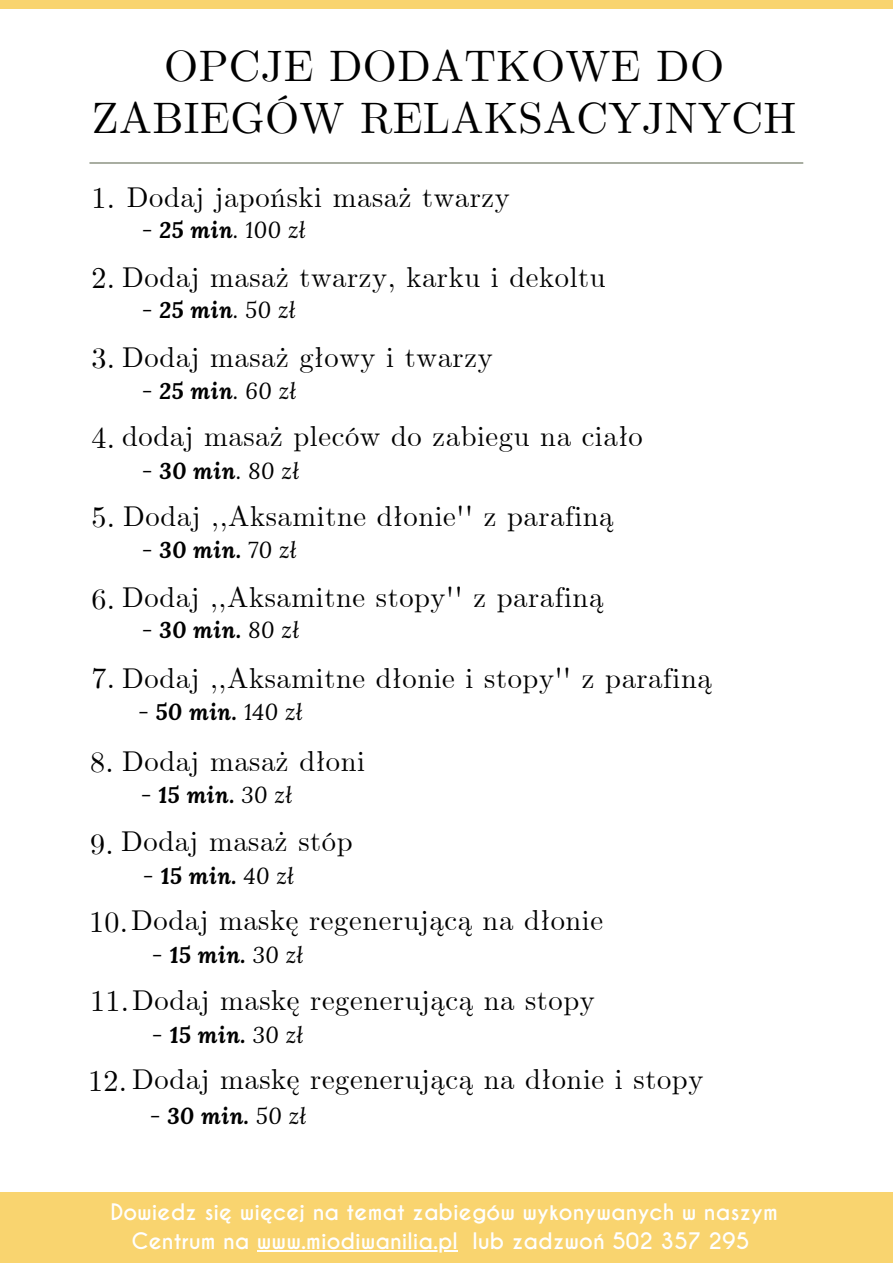
<style>
.page{position:relative;width:893px;height:1264px;background:#fff}
.page>*{position:absolute;margin:0;border:0;box-sizing:border-box;transform-origin:0 0}
.t1{font:43.8px/51.8px "CMU Serif";letter-spacing:.01em;color:#000;text-align:center}
.t2{font:28.5px "CMU Serif";letter-spacing:.025em;color:#000}
.t3{font:italic 700 22.5px "Lora";letter-spacing:.02em;color:#000}
.t4{font:italic 22.5px "Lora";letter-spacing:.02em;color:#000}
.t5{font:700 21.3px/29.2px "Caviar Dreams";color:#fff;text-align:center}
.s1{font-size:30px}
.s2{font-weight:700}
.s3{font-weight:400}
</style>
<div class="page">
<hr style="left:90px;top:162px;width:712px;height:1px;background:#66705a">
<div style="left:0;top:1192px;width:892px;height:70px;background:#f9d46f"></div>
<hr style="left:257px;top:1249px;width:200px;height:2px;background:#fff">
<div style="left:0;top:0;width:892px;height:9px;background:#f9d46f"></div>
<h1 class="t1" style="left:92px;top:43px;width:705px">OPCJE DODATKOWE DO<br>ZABIEGÓW RELAKSACYJNYCH</h1>
<p class="t2" style="left:91px;top:180px;width:420px"><span class="s1">1.</span> Dodaj japoński masaż twarzy</p>
<p class="t4" style="left:142px;top:215px;width:165px">- <span class="s2">25 min</span>. 100 zł</p>
<p class="t2" style="left:91px;top:260px;width:515px"><span class="s1">2.</span> Dodaj masaż twarzy, karku i dekoltu</p>
<p class="t4" style="left:142px;top:294px;width:155px">- <span class="s2">25 min</span>. 50 zł</p>
<p class="t2" style="left:91px;top:340px;width:403px"><span class="s1">3.</span> Dodaj masaż głowy i twarzy</p>
<p class="t4" style="left:142px;top:375px;width:156px">- <span class="s2">25 min</span>. 60 zł</p>
<p class="t2" style="left:91px;top:419px;width:553px"><span class="s1">4.</span> dodaj masaż pleców do zabiegu na ciało</p>
<p class="t4" style="left:142px;top:456px;width:159px">- <span class="s2">30 min</span>. 80 zł</p>
<p class="t2" style="left:91px;top:500px;width:523px"><span class="s1">5.</span> Dodaj ,,Aksamitne dłonie'' z parafiną</p>
<p class="t3" style="left:142px;top:534px;width:156px"><span class="s3">-</span> 30 min. <span class="s3">70 zł</span></p>
<p class="t2" style="left:91px;top:580px;width:513px"><span class="s1">6.</span> Dodaj ,,Aksamitne stopy'' z parafiną</p>
<p class="t3" style="left:142px;top:614px;width:159px"><span class="s3">-</span> 30 min. <span class="s3">80 zł</span></p>
<p class="t2" style="left:91px;top:661px;width:621px"><span class="s1">7.</span> Dodaj ,,Aksamitne dłonie i stopy'' z parafiną</p>
<p class="t4" style="left:138px;top:696px;width:166px">- <span class="s2">50 min.</span> 140 zł</p>
<p class="t2" style="left:90px;top:744px;width:276px"><span class="s1">8.</span> Dodaj masaż dłoni</p>
<p class="t3" style="left:141px;top:779px;width:153px"><span class="s3">-</span> 15 min. <span class="s3">30 zł</span></p>
<p class="t2" style="left:90px;top:824px;width:264px"><span class="s1">9.</span> Dodaj masaż stóp</p>
<p class="t3" style="left:143px;top:860px;width:152px"><span class="s3">-</span> 15 min. <span class="s3">40 zł</span></p>
<p class="t2" style="left:89px;top:903px;width:515px"><span class="s1">10.</span>Dodaj maskę regenerującą na dłonie</p>
<p class="t3" style="left:152px;top:940px;width:153px"><span class="s3">-</span> 15 min. <span class="s3">30 zł</span></p>
<p class="t2" style="left:90px;top:982px;width:506px"><span class="s1">11.</span>Dodaj maskę regenerującą na stopy</p>
<p class="t3" style="left:152px;top:1019px;width:153px"><span class="s3">-</span> 15 min. <span class="s3">30 zł</span></p>
<p class="t2" style="left:88px;top:1062px;width:616px"><span class="s1">12.</span> Dodaj maskę regenerującą na dłonie i stopy</p>
<p class="t3" style="left:150px;top:1101px;width:158px"><span class="s3">-</span> 30 min. <span class="s3">50 zł</span></p>
<p class="t5" style="left:110px;top:1197px;width:669px">Dowiedz się więcej na temat zabiegów wykonywanych w naszym<br>Centrum na www.miodiwanilia.pl lub zadzwoń 502 357 295</p>
</div>
